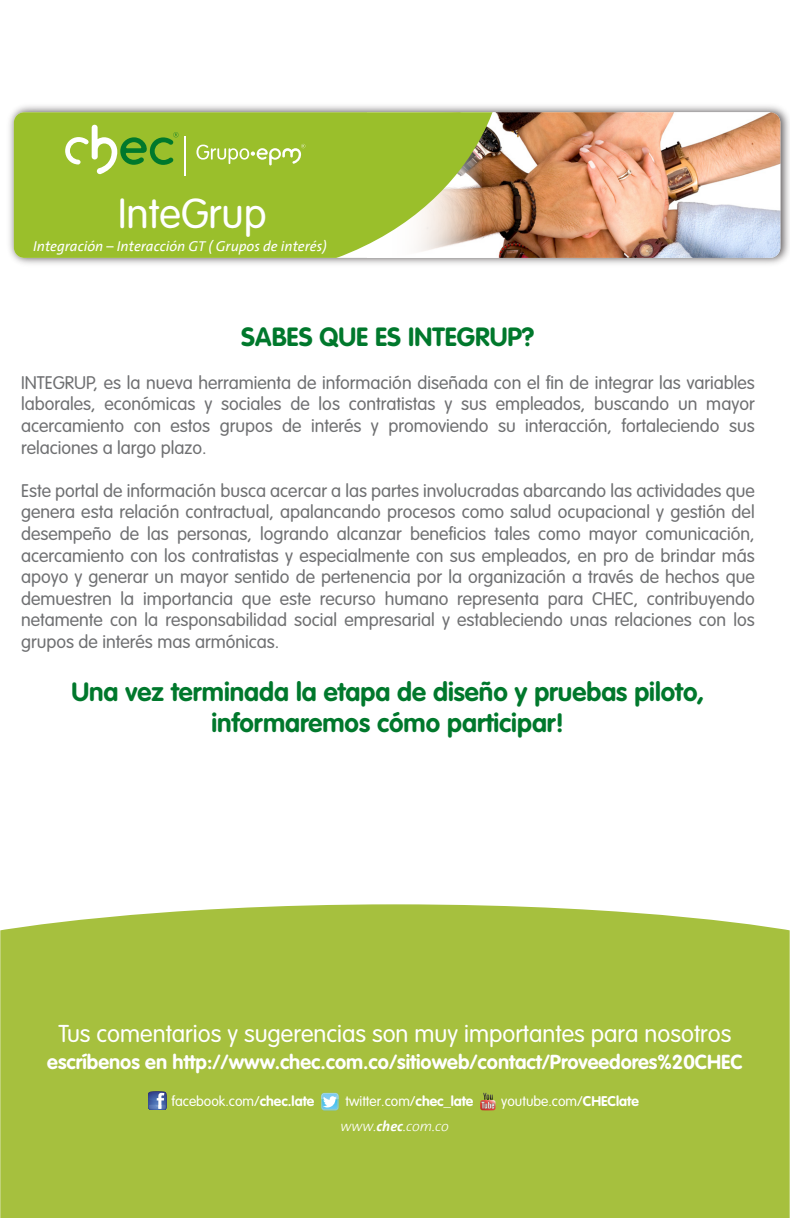
<style>
.page{position:relative;width:790px;height:1224px;background:#fff}
.page>*{position:absolute;margin:0;border:0;box-sizing:border-box;transform-origin:0 0}
.t1{font:300 41.2px "VAG Rounded Std";color:#fff}
.t2{font:700 26px/31.2px "VAG Rounded Std";color:#00782c;text-align:center}
.t3{font:300 24px "VAG Rounded Std";color:#fff}
.t4{font:700 20px "VAG Rounded Std";color:#fff}
.t5{font:300 18px/21.6px "VAG Rounded Std";color:#6f7072;text-align:justify}
.t6{font:italic 14.4px "The Sans 5";color:#fff}
.t7{font:italic 300 14.4px "The Sans 3";color:#fff}
.t8{font:300 14px "VAG Rounded Std";color:#fff}
.s1{font-weight:700}
.s2{font-family:"The Sans 7";font-weight:700}
</style>
<div class="page">
<div style="left:0;top:904px;width:407px;height:314px;background:#a6c03e"></div>
<div style="left:407px;top:904px;width:382px;height:314px;background:#a6c03e"></div>
<svg style="left:148px;top:1092px;width:18px;height:17px"></svg>
<svg style="left:480px;top:1093px;width:15px;height:17px"></svg>
<svg style="left:321px;top:1093px;width:17px;height:17px"></svg>
<img style="left:9px;top:105px;width:780px;height:159px">
<img style="left:496px;top:112px;width:284px;height:146px">
<svg style="left:14px;top:112px;width:482px;height:146px;background:#a2c03f"></svg>
<hr style="left:184px;top:136px;width:2px;height:39px;background:#fff">
<svg style="left:196px;top:144px;width:109px;height:21px;background:#b0cd5b"></svg>
<svg style="left:65px;top:125px;width:113px;height:50px;background:#94be46"></svg>
<h1 class="t1" style="left:118px;top:190px;width:150px">InteGrup</h1>
<p class="t6" style="left:33px;top:234px;width:295px">Integración – Interacción GT ( Grupos de interés)</p>
<h2 class="t2" style="left:241px;top:322px;width:294px">SABES QUE ES INTEGRUP?</h2>
<p class="t5" style="left:21px;top:372px;width:735px">INTEGRUP, es la nueva herramienta de información diseñada con el fin de integrar las variables laborales, económicas y sociales de los contratistas y sus empleados, buscando un mayor acercamiento con estos grupos de interés y promoviendo su interacción, fortaleciendo sus relaciones a largo plazo.</p>
<p class="t5" style="left:21px;top:480px;width:735px">Este portal de información busca acercar a las partes involucradas abarcando las actividades que genera esta relación contractual, apalancando procesos como salud ocupacional y gestión del desempeño de las personas, logrando alcanzar beneficios tales como mayor comunicación, acercamiento con los contratistas y especialmente con sus empleados, en pro de brindar más apoyo y generar un mayor sentido de pertenencia por la organización a través de hechos que demuestren la importancia que este recurso humano representa para CHEC, contribuyendo netamente con la responsabilidad social empresarial y estableciendo unas relaciones con los grupos de interés mas armónicas.</p>
<h2 class="t2" style="left:71px;top:677px;width:634px">Una vez terminada la etapa de diseño y pruebas piloto, informaremos cómo participar!</h2>
<h3 class="t3" style="left:59px;top:1020px;width:674px">Tus comentarios y sugerencias son muy importantes para nosotros</h3>
<p class="t4" style="left:47px;top:1050px;width:696px">escríbenos en http://www.chec.com.co/sitioweb/contact/Proveedores%20CHEC</p>
<p class="t8" style="left:171px;top:1094px;width:144px">facebook.com/<span class="s1">chec.late</span></p>
<p class="t8" style="left:345px;top:1094px;width:129px">twitter.com/<span class="s1">chec_late</span></p>
<p class="t8" style="left:501px;top:1094px;width:139px">youtube.com/<span class="s1">CHEClate</span></p>
<p class="t7" style="left:340px;top:1114px;width:110px">www.<span class="s2">chec</span>.com.co</p>
</div>
